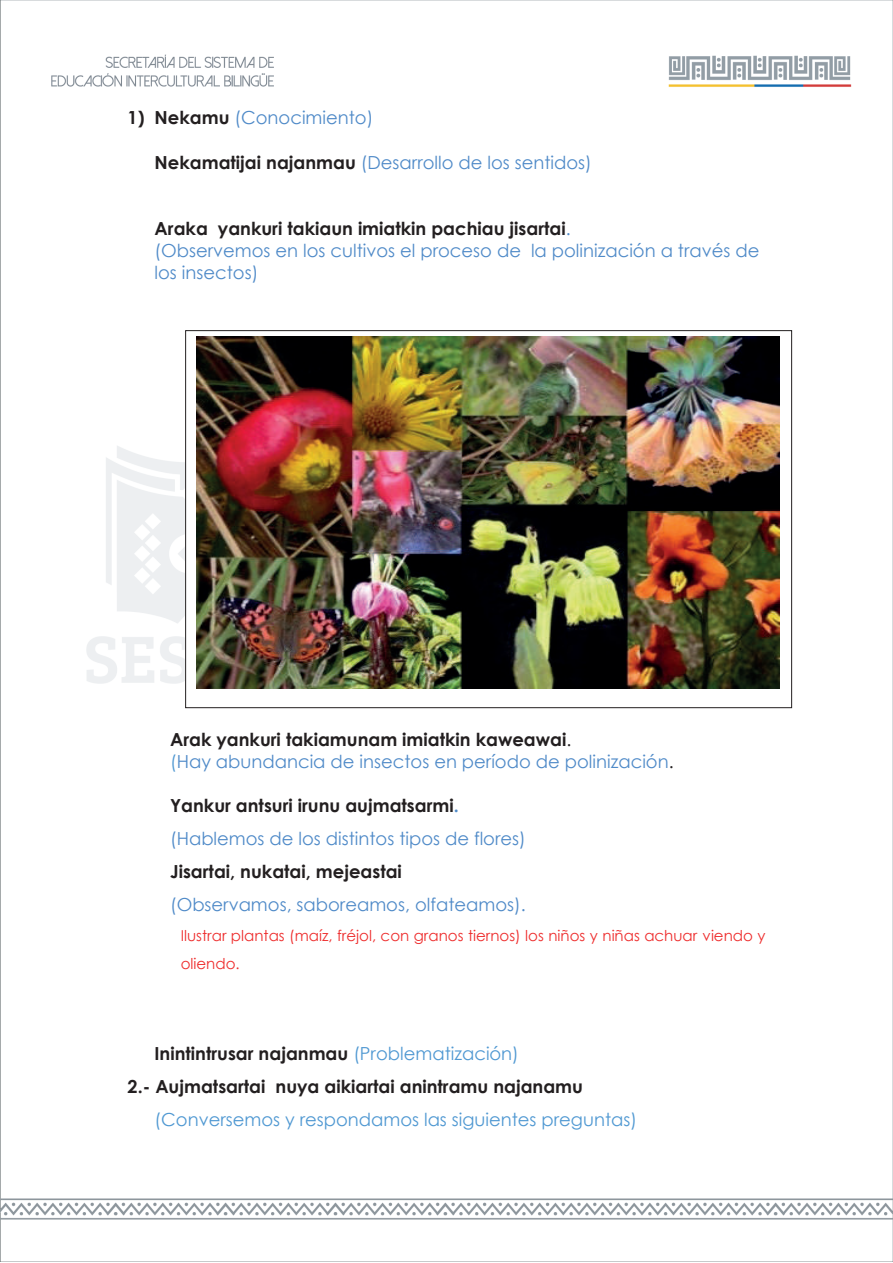
<style>
.page{position:relative;width:893px;height:1263px;background:#fff}
.page>*{position:absolute;margin:0;border:0;box-sizing:border-box;transform-origin:0 0}
.t1{font:18px/22px "Century Gothic";color:#4f8ac8}
.t2{font:700 18px/33.2px "Century Gothic";color:#231f20}
.t3{font:18px "Century Gothic";color:#4f98d2}
.t4{font:15px/27.6px "Century Gothic";color:#ee2d2d}
.s1{font-weight:700;color:#231f20}
.s2{color:#231f20}
.s3{color:#4f98d2}
.s4{font-weight:700}
.s5{font-weight:400;color:#4f98d2}
</style>
<div class="page">
<img style="left:0;top:0;width:893px;height:1262px">
<div style="left:125px;top:393px;width:643px;height:26px;background:#fff"></div>
<div style="left:186px;top:331px;width:606px;height:377px;background:#fff"></div>
<img style="left:197px;top:336px;width:583px;height:353px">
<p class="t1" style="left:128px;top:107px;width:247px"><span class="s1">1) Nekamu</span> (Conocimiento)</p>
<p class="t1" style="left:155px;top:151px;width:439px"><span class="s1">Nekamatijai najanmau</span> (Desarrollo de los sentidos)</p>
<p class="t1" style="left:155px;top:217px;width:606px"><span class="s1">Araka yankuri takiaun imiatkin pachiau jisartai</span>.<br>(Observemos en los cultivos el proceso de la polinización a través de los insectos)</p>
<p class="t1" style="left:170px;top:728px;width:505px"><span class="s1">Arak yankuri takiamunam imiatkin kaweawai</span><span class="s2">.<br></span><span class="s3">(</span>Hay abundancia de insectos en período de polinización<span class="s2">.</span></p>
<p class="t1" style="left:170px;top:789px;width:357px;line-height:33.2px"><span class="s1">Yankur antsuri irunu aujmatsarmi</span><span class="s4">. </span>(Hablemos de los distintos tipos de flores)</p>
<p class="t2" style="left:170px;top:854px;width:233px">Jisartai, nukatai, mejeastai</p>
<p class="t1" style="left:170px;top:893px;width:357px">(Observamos, saboreamos, olfateamos).</p>
<p class="t4" style="left:181px;top:922px;width:586px">Ilustrar plantas (maíz, fréjol, con granos tiernos) los niños y niñas achuar viendo y oliendo.</p>
<p class="t2" style="left:128px;top:1036px;width:457px;text-indent:27px">Inintintrusar najanmau <span class="s5">(Problematización)<br></span>2.- Aujmatsartai nuya aikiartai anintramu najanamu</p>
<p class="t3" style="left:155px;top:1107px;width:484px">(Conversemos y respondamos las siguientes preguntas)</p>
</div>
